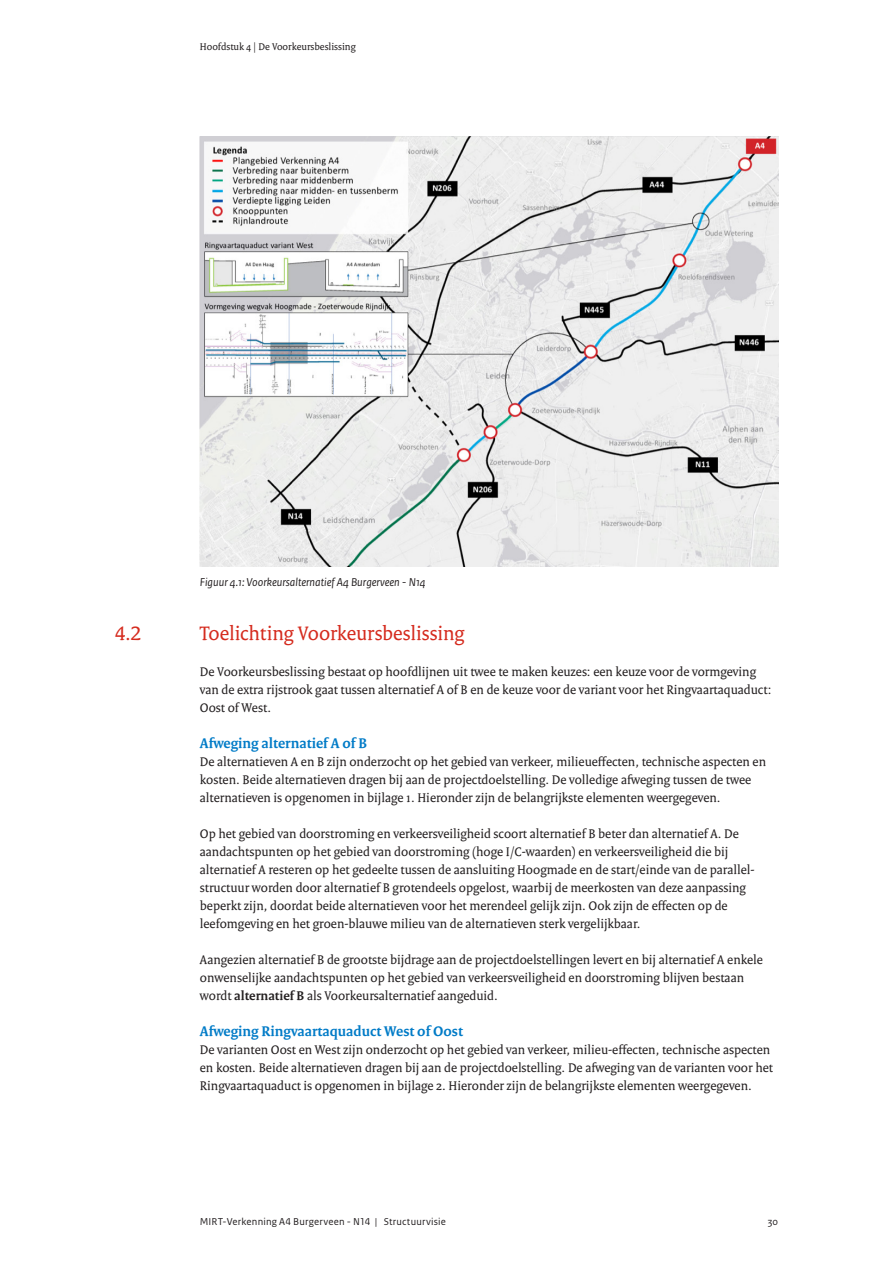
<style>
.page{position:relative;width:893px;height:1263px;background:#fff}
.page>*{position:absolute;margin:0;border:0;box-sizing:border-box;transform-origin:0 0}
._07_RO_Paragraafkop{font:21px "Rijksoverheid Serif";color:#d52b1e}
._08_RO_Alineakop{font:700 15px "Rijksoverheid Serif";color:#007bc7}
._06_RO_Broodtekst{font:13.5px/18px "Rijksoverheid Serif";color:#231f20}
.t1{font:italic 12px "Rijksoverheid Sans Text";color:#231f20}
.t2{font:10.5px "Rijksoverheid Sans Text";letter-spacing:.015em;color:#231f20}
.t3{font:10.5px "Rijksoverheid Serif";color:#231f20}
.s1{font-weight:700}
</style>
<div class="page">
<img style="left:200px;top:136px;width:578px;height:430px">
<p class="t3" style="left:200px;top:41px;width:157px">Hoofdstuk 4 | De Voorkeursbeslissing</p>
<p class="t1" style="left:200px;top:575px;width:227px">Figuur 4.1: Voorkeursalternatief A4 Burgerveen - N14</p>
<h3 class="_07_RO_Paragraafkop" style="left:115px;top:621px;width:28px">4.2</h3>
<h3 class="_07_RO_Paragraafkop" style="left:200px;top:621px;width:266px">Toelichting Voorkeursbeslissing</h3>
<p class="_06_RO_Broodtekst" style="left:200px;top:663px;width:573px">De Voorkeursbeslissing bestaat op hoofdlijnen uit twee te maken keuzes: een keuze voor de vormgeving van de extra rijstrook gaat tussen alternatief A of B en de keuze voor de variant voor het Ringvaartaquaduct:<br>Oost of West.</p>
<h3 class="_08_RO_Alineakop" style="left:200px;top:734px;width:169px">Afweging alternatief A of B</h3>
<p class="_06_RO_Broodtekst" style="left:200px;top:753px;width:568px">De alternatieven A en B zijn onderzocht op het gebied van verkeer, milieueffecten, technische aspecten en kosten. Beide alternatieven dragen bij aan de projectdoelstelling. De volledige afweging tussen de twee alternatieven is opgenomen in bijlage 1. Hieronder zijn de belangrijkste elementen weergegeven.</p>
<p class="_06_RO_Broodtekst" style="left:200px;top:825px;width:556px">Op het gebied van doorstroming en verkeersveiligheid scoort alternatief B beter dan alternatief A. De aandachtspunten op het gebied van doorstroming (hoge I/C-waarden) en verkeersveiligheid die bij alternatief A resteren op het gedeelte tussen de aansluiting Hoogmade en de start/einde van de parallel&shy;structuur worden door alternatief B grotendeels opgelost, waarbij de meerkosten van deze aanpassing beperkt zijn, doordat beide alternatieven voor het merendeel gelijk zijn. Ook zijn de effecten op de leefomgeving en het groen-blauwe milieu van de alternatieven sterk vergelijkbaar.</p>
<p class="_06_RO_Broodtekst" style="left:200px;top:951px;width:565px">Aangezien alternatief B de grootste bijdrage aan de projectdoelstellingen levert en bij alternatief A enkele onwenselijke aandachtspunten op het gebied van verkeersveiligheid en doorstroming blijven bestaan wordt <span class="s1">alternatief B</span> als Voorkeursalternatief aangeduid.</p>
<h3 class="_08_RO_Alineakop" style="left:200px;top:1022px;width:265px">Afweging Ringvaartaquaduct West of Oost</h3>
<p class="_06_RO_Broodtekst" style="left:200px;top:1041px;width:575px">De varianten Oost en West zijn onderzocht op het gebied van verkeer, milieu-effecten, technische aspecten en kosten. Beide alternatieven dragen bij aan de projectdoelstelling. De afweging van de varianten voor het<br>Ringvaartaquaduct is opgenomen in bijlage 2. Hieronder zijn de belangrijkste elementen weergegeven.</p>
<p class="t2" style="left:200px;top:1215px;width:248px">MIRT-Verkenning A4 Burgerveen - N14 | Structuurvisie</p>
<p class="t2" style="left:768px;top:1215px;width:12px">30</p>
</div>
